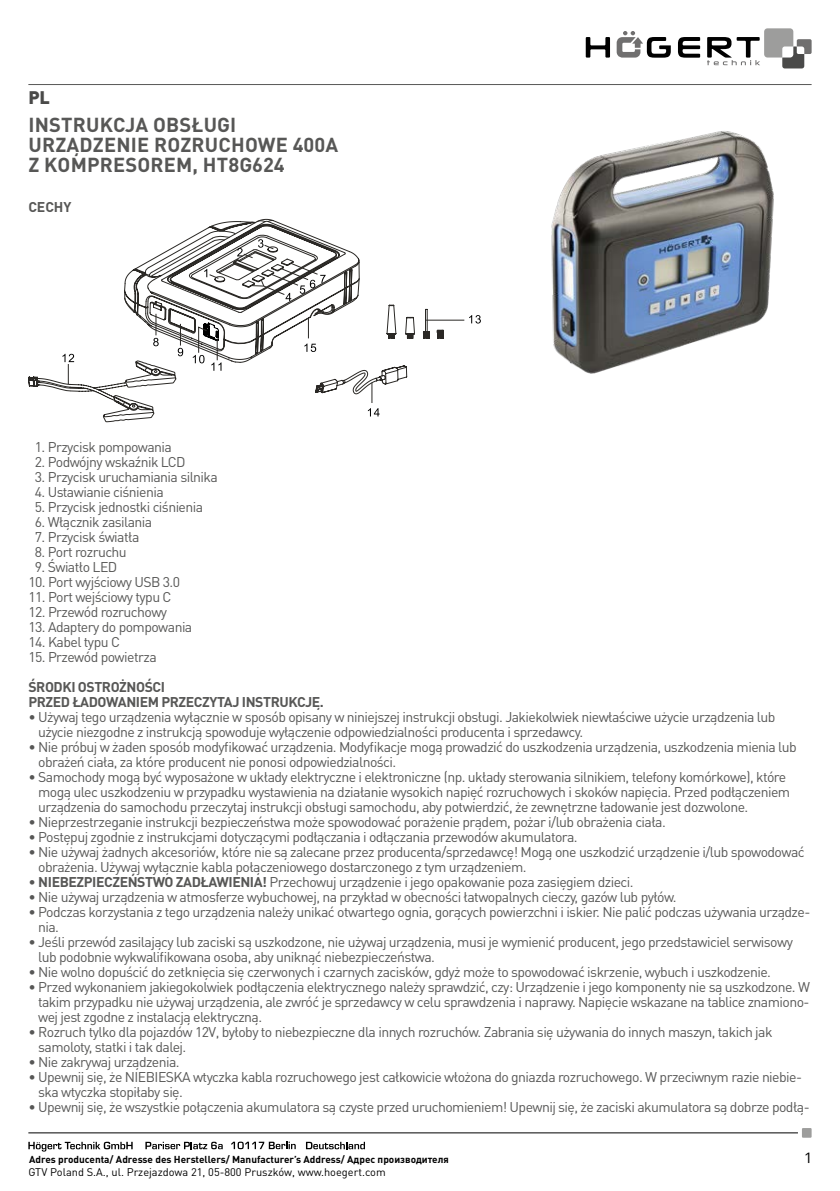
<style>
.page{position:relative;width:840px;height:1191px;background:#fff}
.page>*{position:absolute;margin:0;border:0;box-sizing:border-box;transform-origin:0 0}
.t1{font:700 20px/20px "DIN Pro";letter-spacing:.01em;color:#575756}
.t2{font:900 18px "DIN Pro";color:#4a4a49}
.t3{font:16px "Merel";color:#000}
.t4{font:14px/15px "DIN Pro";letter-spacing:-.04em;color:#575756}
.t5{font:700 14px/15px "DIN Pro";letter-spacing:-.03em;color:#575756}
.t6{font:11px "DIN Pro";color:#000}
.t7{font:700 10px "DIN Pro";color:#000}
.s1{font-weight:700}
</style>
<div class="page">
<svg style="left:585px;top:37px;width:24px;height:21px"></svg>
<svg style="left:678px;top:37px;width:21px;height:21px"></svg>
<svg style="left:616px;top:31px;width:54px;height:27px"></svg>
<svg style="left:707px;top:28px;width:104px;height:40px"></svg>
<svg style="left:802px;top:1128px;width:9px;height:9px"></svg>
<svg style="left:28px;top:1141px;width:105px;height:10px"></svg>
<svg style="left:145px;top:1141px;width:77px;height:8px"></svg>
<svg style="left:231px;top:1141px;width:64px;height:8px"></svg>
<svg style="left:306px;top:1141px;width:59px;height:8px"></svg>
<hr style="left:28px;top:1132px;width:769px;height:1px;background:#000">
<hr style="left:28px;top:84px;width:783px;height:1px;background:#575756">
<svg style="left:469px;top:315px;width:11px;height:8px"></svg>
<svg style="left:28px;top:219px;width:415px;height:197px"></svg>
<img style="left:551px;top:131px;width:223px;height:243px">
<p class="t2" style="left:28px;top:85px;width:23px">PL</p>
<h1 class="t1" style="left:28px;top:114px;width:311px">INSTRUKCJA OBSŁUGI<br>URZĄDZENIE ROZRUCHOWE 400A<br>Z KOMPRESOREM, HT8G624</h1>
<p class="t5" style="left:28px;top:199px;width:44px">CECHY</p>
<p class="t4" style="left:35px;top:439px;width:139px">1. Przycisk pompowania</p>
<p class="t4" style="left:35px;top:454px;width:152px">2. Podwójny wskaźnik LCD</p>
<p class="t4" style="left:35px;top:469px;width:184px">3. Przycisk uruchamiania silnika</p>
<p class="t4" style="left:35px;top:484px;width:130px">4. Ustawianie ciśnienia</p>
<p class="t4" style="left:35px;top:499px;width:170px">5. Przycisk jednostki ciśnienia</p>
<p class="t4" style="left:35px;top:514px;width:119px">6. Włącznik zasilania</p>
<p class="t4" style="left:35px;top:529px;width:106px">7. Przycisk światła</p>
<p class="t4" style="left:35px;top:544px;width:93px">8. Port rozruchu</p>
<p class="t4" style="left:35px;top:559px;width:84px">9. Światło LED</p>
<p class="t4" style="left:28px;top:574px;width:153px">10. Port wyjściowy USB 3.0</p>
<p class="t4" style="left:28px;top:589px;width:144px">11. Port wejściowy typu C</p>
<p class="t4" style="left:28px;top:604px;width:140px">12. Przewód rozruchowy</p>
<p class="t4" style="left:28px;top:619px;width:165px">13. Adaptery do pompowania</p>
<p class="t4" style="left:28px;top:634px;width:93px">14. Kabel typu C</p>
<p class="t4" style="left:28px;top:649px;width:130px">15. Przewód powietrza</p>
<p class="t5" style="left:28px;top:679px;width:297px">ŚRODKI OSTROŻNOŚCI<br>PRZED ŁADOWANIEM PRZECZYTAJ INSTRUKCJĘ.</p>
<p class="t4" style="left:38px;top:709px;width:738px;text-indent:-10px">• Używaj tego urządzenia wyłącznie w sposób opisany w niniejszej instrukcji obsługi. Jakiekolwiek niewłaściwe użycie urządzenia lub użycie niezgodne z instrukcją spowoduje wyłączenie odpowiedzialności producenta i sprzedawcy.</p>
<p class="t4" style="left:38px;top:739px;width:759px;text-indent:-10px">• Nie próbuj w żaden sposób modyfikować urządzenia. Modyfikacje mogą prowadzić do uszkodzenia urządzenia, uszkodzenia mienia lub obrażeń ciała, za które producent nie ponosi odpowiedzialności.</p>
<p class="t4" style="left:38px;top:769px;width:753px;text-indent:-10px">• Samochody mogą być wyposażone w układy elektryczne i elektroniczne (np. układy sterowania silnikiem, telefony komórkowe), które mogą ulec uszkodzeniu w przypadku wystawienia na działanie wysokich napięć rozruchowych i skoków napięcia. Przed podłączeniem urządzenia do samochodu przeczytaj instrukcji obsługi samochodu, aby potwierdzić, że zewnętrzne ładowanie jest dozwolone.</p>
<p class="t4" style="left:28px;top:814px;width:638px">• Nieprzestrzeganie instrukcji bezpieczeństwa może spowodować porażenie prądem, pożar i/lub obrażenia ciała.</p>
<p class="t4" style="left:28px;top:828px;width:550px">• Postępuj zgodnie z instrukcjami dotyczącymi podłączania i odłączania przewodów akumulatora.</p>
<p class="t4" style="left:38px;top:843px;width:767px;text-indent:-10px">• Nie używaj żadnych akcesoriów, które nie są zalecane przez producenta/sprzedawcę! Mogą one uszkodzić urządzenie i/lub spowodować obrażenia. Używaj wyłącznie kabla połączeniowego dostarczonego z tym urządzeniem.</p>
<p class="t4" style="left:28px;top:873px;width:606px">• <span class="s1">NIEBEZPIECZEŃSTWO ZADŁAWIENIA!</span> Przechowuj urządzenie i jego opakowanie poza zasięgiem dzieci.</p>
<p class="t4" style="left:28px;top:888px;width:649px">• Nie używaj urządzenia w atmosferze wybuchowej, na przykład w obecności łatwopalnych cieczy, gazów lub pyłów.</p>
<p class="t4" style="left:38px;top:903px;width:773px;text-indent:-10px">• Podczas korzystania z tego urządzenia należy unikać otwartego ognia, gorących powierzchni i iskier. Nie palić podczas używania urządze&shy;nia.</p>
<p class="t4" style="left:38px;top:933px;width:755px;text-indent:-10px">• Jeśli przewód zasilający lub zaciski są uszkodzone, nie używaj urządzenia, musi je wymienić producent, jego przedstawiciel serwisowy lub podobnie wykwalifikowana osoba, aby uniknąć niebezpieczeństwa.</p>
<p class="t4" style="left:28px;top:963px;width:743px">• Nie wolno dopuścić do zetknięcia się czerwonych i czarnych zacisków, gdyż może to spowodować iskrzenie, wybuch i uszkodzenie.</p>
<p class="t4" style="left:38px;top:978px;width:772px;text-align:justify;text-indent:-10px">• Przed wykonaniem jakiegokolwiek podłączenia elektrycznego należy sprawdzić, czy: Urządzenie i jego komponenty nie są uszkodzone. W takim przypadku nie używaj urządzenia, ale zwróć je sprzedawcy w celu sprawdzenia i naprawy. Napięcie wskazane na tablice znamiono&shy;wej jest zgodne z instalacją elektryczną.</p>
<p class="t4" style="left:38px;top:1023px;width:735px;text-indent:-10px">• Rozruch tylko dla pojazdów 12V, byłoby to niebezpieczne dla innych rozruchów. Zabrania się używania do innych maszyn, takich jak samoloty, statki i tak dalej.</p>
<p class="t4" style="left:28px;top:1053px;width:153px">• Nie zakrywaj urządzenia.</p>
<p class="t4" style="left:38px;top:1068px;width:765px;text-indent:-10px">• Upewnij się, że NIEBIESKA wtyczka kabla rozruchowego jest całkowicie włożona do gniazda rozruchowego. W przeciwnym razie niebie&shy;ska wtyczka stopiłaby się.</p>
<p class="t4" style="left:28px;top:1098px;width:782px">• Upewnij się, że wszystkie połączenia akumulatora są czyste przed uruchomieniem! Upewnij się, że zaciski akumulatora są dobrze podłą-</p>
<p class="t7" style="left:29px;top:1152px;width:421px">Adres producenta/ Adresse des Herstellers/ Manufacturer’s Address/ Адрес производителя</p>
<p class="t3" style="left:804px;top:1145px;width:7px">1</p>
<p class="t6" style="left:28px;top:1164px;width:359px">GTV Poland S.A., ul. Przejazdowa 21, 05-800 Pruszków, www.hoegert.com</p>
</div>
